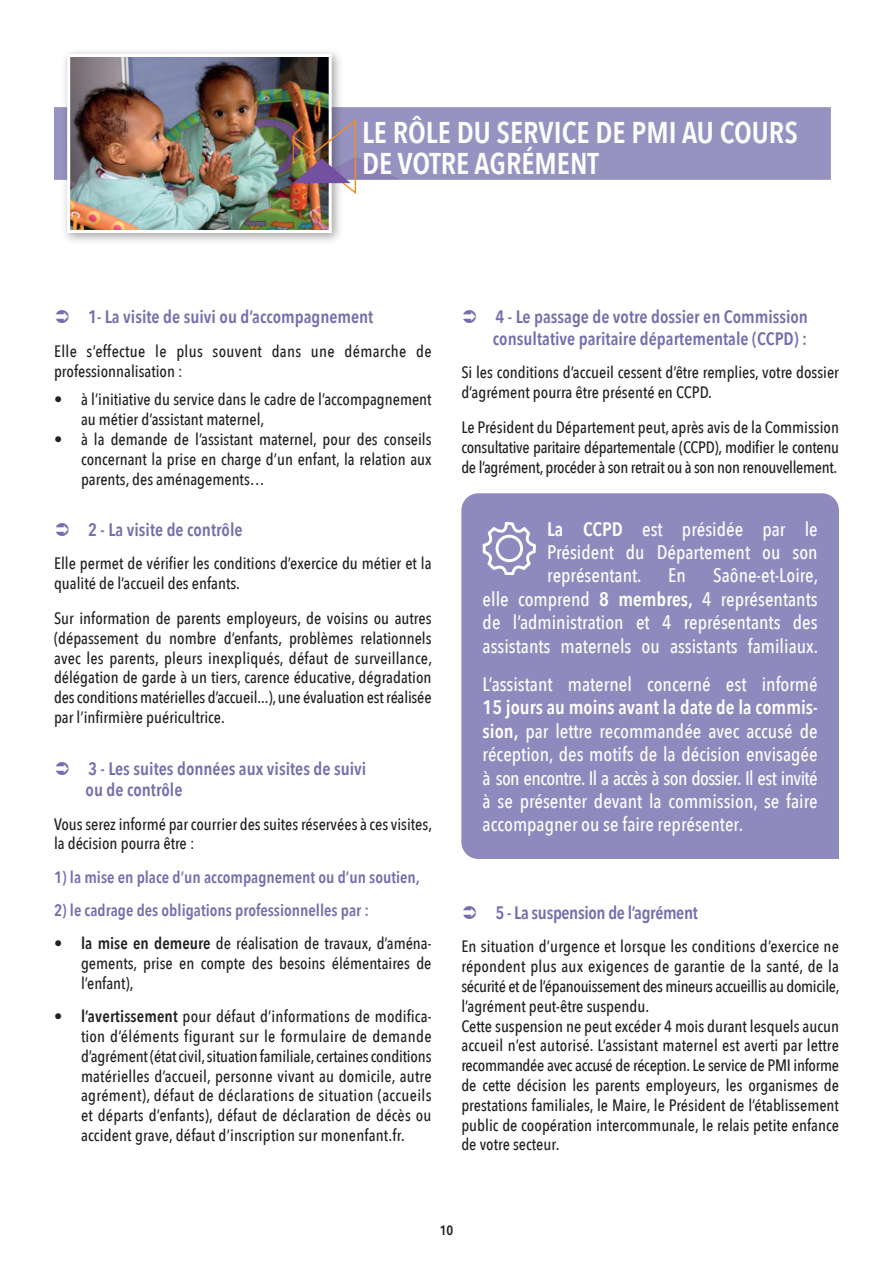
<style>
.page{position:relative;width:893px;height:1263px;background:#fff}
.page>*{position:absolute;margin:0;border:0;box-sizing:border-box;transform-origin:0 0}
.t1{font:600 30px/31.5px "Avenir Next Condensed";color:#fff}
.t2{font:500 19.5px/23.4px "Avenir Next Condensed";color:#fff;text-align:justify}
.t3{font:600 18px/21.6px "Avenir Next Condensed";color:#746fac}
.t4{font:600 18px "Avenir Next Condensed";letter-spacing:-.02em;color:#746fac}
.t5{font:500 16.5px/19.8px "Avenir Next Condensed";color:#231f20}
.t6{font:600 16.5px "Avenir Next Condensed";color:#746fac}
.t7{font:500 16.5px/19.8px "Avenir Next Condensed";letter-spacing:.02em;color:#231f20}
.t8{font:600 13.5px "Avenir Next Condensed";color:#231f20}
.s1{font-weight:600}
</style>
<div class="page">
<div style="left:54px;top:107px;width:777px;height:73px;background:#9693c0"></div>
<div style="left:61px;top:48px;width:283px;height:197px;background:#231f20;opacity:.4"></div>
<img style="left:71px;top:58px;width:257px;height:171px">
<div style="left:67px;top:54px;width:265px;height:179px;border:3px solid #fff"></div>
<img style="left:292px;top:119px;width:107px;height:77px">
<div style="left:461px;top:493px;width:378px;height:366px;background:#8f8abd"></div>
<svg style="left:481px;top:521px;width:60px;height:60px;background:#a29ec8"></svg>
<div style="left:496px;top:535px;width:27px;height:27px;border:3px solid #fff;border-radius:50%"></div>
<h1 class="t1" style="left:362px;top:116px;width:437px">LE RÔLE DU SERVICE DE PMI AU COURS<br>DE VOTRE AGRÉMENT</h1>
<p class="t3" style="left:88px;top:306px;width:287px">1- La visite de suivi ou d’accompagnement</p>
<p class="t7" style="left:54px;top:341px;width:379px">Elle s’effectue le plus souvent dans une démarche de professionnalisation :</p>
<p class="t5" style="left:81px;top:390px;width:352px;text-indent:-27px">• à l’initiative du service dans le cadre de l’accompagnement au métier d’assistant maternel,</p>
<p class="t5" style="left:81px;top:429px;width:352px;text-align:justify;text-indent:-27px">• à la demande de l’assistant maternel, pour des conseils concernant la prise en charge d’un enfant, la relation aux parents, des aménagements…</p>
<p class="t3" style="left:88px;top:519px;width:156px">2 - La visite de contrôle</p>
<p class="t5" style="left:54px;top:554px;width:379px">Elle permet de vérifier les conditions d’exercice du métier et la qualité de l’accueil des enfants.</p>
<p class="t5" style="left:54px;top:608px;width:380px;text-align:justify">Sur information de parents employeurs, de voisins ou autres (dépassement du nombre d’enfants, problèmes relationnels avec les parents, pleurs inexpliqués, défaut de surveillance, délégation de garde à un tiers, carence éducative, dégradation des conditions matérielles d’accueil...), une évaluation est réalisée par l’infirmière puéricultrice.</p>
<p class="t3" style="left:86px;top:757px;width:282px">3 - Les suites données aux visites de suivi ou de contrôle</p>
<p class="t5" style="left:54px;top:814px;width:380px">Vous serez informé par courrier des suites réservées à ces visites, la décision pourra être :</p>
<p class="t6" style="left:54px;top:863px;width:367px">1) la mise en place d’un accompagnement ou d’un soutien,</p>
<p class="t6" style="left:54px;top:896px;width:317px">2) le cadrage des obligations professionnelles par :</p>
<p class="t5" style="left:81px;top:933px;width:352px;text-align:justify;text-indent:-27px"><span class="s1">• la mise en demeure</span> de réalisation de travaux, d’aména&shy;gements, prise en compte des besoins élémentaires de l’enfant),</p>
<p class="t5" style="left:81px;top:1006px;width:352px;text-align:justify;text-indent:-27px"><span class="s1">• l’avertissement</span> pour défaut d’informations de modifica&shy;tion d’éléments figurant sur le formulaire de demande d’agrément (état civil, situation familiale, certaines conditions matérielles d’accueil, personne vivant au domicile, autre agrément), défaut de déclarations de situation (accueils et départs d’enfants), défaut de déclaration de décès ou accident grave, défaut d’inscription sur monenfant.fr.</p>
<p class="t3" style="left:493px;top:306px;width:317px">4 - Le passage de votre dossier en Commission consultative paritaire départementale (CCPD) :</p>
<p class="t5" style="left:461px;top:363px;width:379px">Si les conditions d’accueil cessent d’être remplies, votre dossier d’agrément pourra être présenté en CCPD.</p>
<p class="t5" style="left:461px;top:417px;width:379px;text-align:justify">Le Président du Département peut, après avis de la Commission consultative paritaire départementale (CCPD), modifier le contenu de l’agrément, procéder à son retrait ou à son non renouvellement.</p>
<p class="t2" style="left:547px;top:517px;width:272px"><span class="s1">La CCPD</span> est présidée par le Président du Département ou son représentant.</p>
<p class="t2" style="left:483px;top:564px;width:337px;text-indent:230px">Saône-et-Loire, elle comprend <span class="s1">8 membres,</span> 4 représentants de l’administration et 4 représentants des assistants maternels ou assistants familiaux.</p>
<p class="t2" style="left:483px;top:672px;width:337px">L’assistant maternel concerné est informé</p>
<p class="t2" style="left:483px;top:696px;width:337px"><span class="s1">15 jours au moins avant la date de la commis&shy;sion,</span> par lettre recommandée avec accusé de réception, des motifs de la décision envisagée à son encontre. Il a accès à son dossier. Il est invité à se présenter devant la commission, se faire accompagner ou se faire représenter.</p>
<p class="t2" style="left:668px;top:564px;width:19px">En</p>
<p class="t4" style="left:495px;top:897px;width:204px">5 - La suspension de l’agrément</p>
<p class="t5" style="left:461px;top:936px;width:380px">En situation d’urgence et lorsque les conditions d’exercice ne répondent plus aux exigences de garantie de la santé, de la sécurité et de l’épanouissement des mineurs accueillis au domicile, l’agrément peut-être suspendu.<br>Cette suspension ne peut excéder 4 mois durant lesquels aucun accueil n’est autorisé. L’assistant maternel est averti par lettre recommandée avec accusé de réception. Le service de PMI informe de cette décision les parents employeurs, les organismes de prestations familiales, le Maire, le Président de l’établissement public de coopération intercommunale, le relais petite enfance de votre secteur.</p>
<p class="t8" style="left:440px;top:1219px;width:15px">10</p>
</div>
